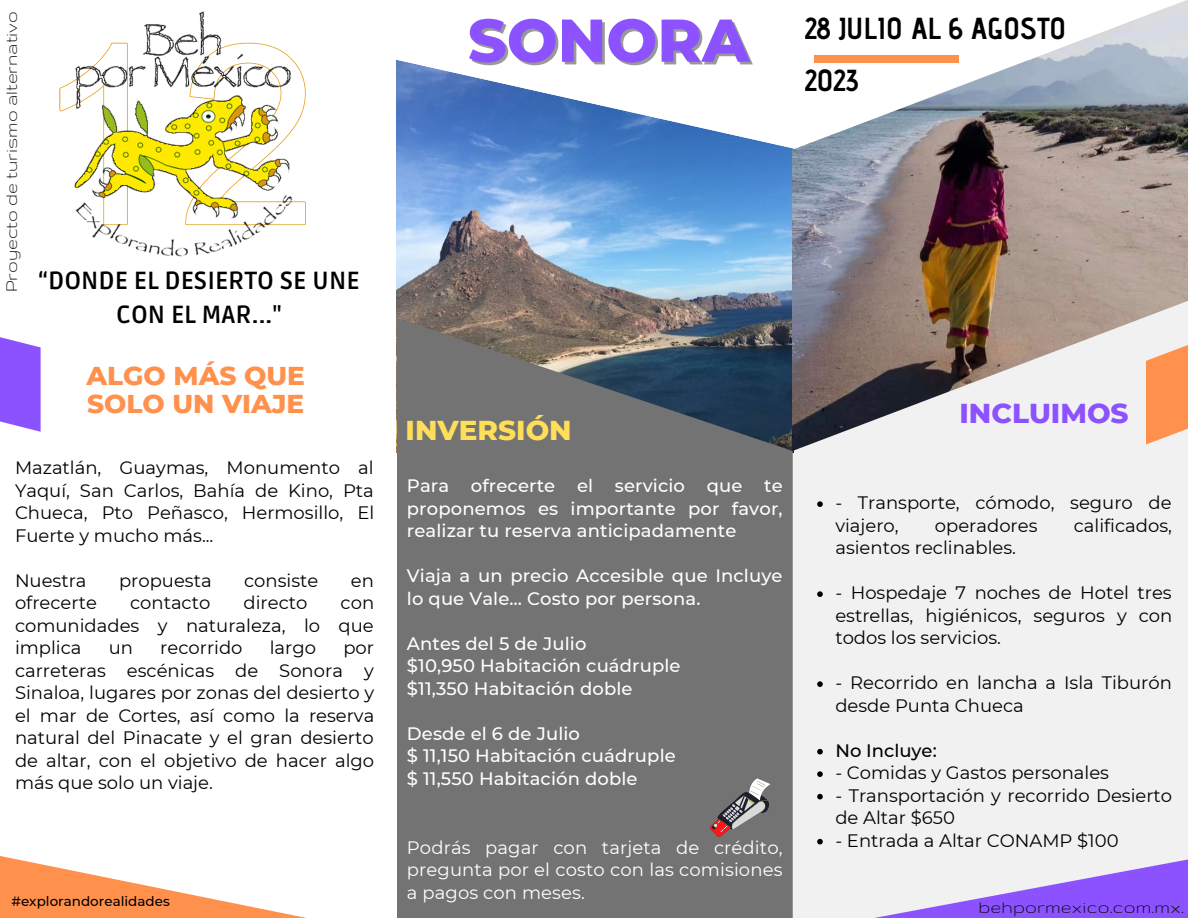
<style>
.page{position:relative;width:1188px;height:918px;background:#fff}
.page>*{position:absolute;margin:0;border:0;box-sizing:border-box;transform-origin:0 0}
.t1{font:800 60.3px "Montserrat";color:#8c52ff}
.t2{font:700 30.3px "Advent Pro";color:#000}
.t3{font:800 27.9px "Montserrat";color:#8c52ff}
.t4{font:800 27.9px "Montserrat";color:#ffde59}
.t5{font:800 26.4px "Montserrat";color:#ff914d}
.t6{font:700 24.75px/33.8px "Ruda";color:#000;text-align:center}
.t7{font:19.5px "Gruppo";color:#000}
.t8{font:18px/22.5px "Montserrat";color:#000;text-align:justify}
.t9{font:500 18px/22.5px "Montserrat";letter-spacing:.005em;color:#fff;text-align:justify}
.t10{font:18px/22.5px "Montserrat";letter-spacing:.005em;color:#fff;text-align:justify}
.t11{font:500 18px "Montserrat";color:#000}
.t12{font:500 13.5px "Montserrat";color:#000}
</style>
<div class="page">
<div style="left:792px;top:268px;width:396px;height:650px;background:#f1f1f2"></div>
<svg style="left:792px;top:852px;width:396px;height:66px"></svg>
<img style="left:397px;top:151px;width:397px;height:301px">
<svg style="left:397px;top:318px;width:395px;height:600px;fill:#737373"></svg>
<svg style="left:396px;top:60px;width:396px;height:91px"></svg>
<svg style="left:0;top:856px;width:306px;height:62px"></svg>
<svg style="left:0;top:337px;width:40px;height:95px;fill:#8c52ff"></svg>
<img style="left:792px;top:0;width:396px;height:451px">
<div style="left:815px;top:55px;width:144px;height:7px;background:#ff914d"></div>
<svg style="left:710px;top:778px;width:61px;height:59px"></svg>
<img style="left:59px;top:11px;width:247px;height:246px">
<svg style="left:817px;top:501px;width:6px;height:6px"></svg>
<svg style="left:817px;top:591px;width:6px;height:6px"></svg>
<svg style="left:817px;top:681px;width:6px;height:6px"></svg>
<svg style="left:817px;top:749px;width:6px;height:5px"></svg>
<svg style="left:817px;top:771px;width:6px;height:6px"></svg>
<svg style="left:817px;top:794px;width:6px;height:5px"></svg>
<svg style="left:817px;top:839px;width:6px;height:5px"></svg>
<p class="t7" style="left:2px;top:292px;width:282px;rotate:-90deg">Proyecto de turismo alternativo</p>
<p class="t6" style="left:38px;top:264px;width:323px">“DONDE EL DESIERTO SE UNE<br>CON EL MAR..."</p>
<p class="t5" style="left:86px;top:359px;width:220px">ALGO MÁS QUE</p>
<p class="t5" style="left:87px;top:387px;width:219px">SOLO UN VIAJE</p>
<p class="t8" style="left:15px;top:457px;width:361px">Mazatlán, Guaymas, Monumento al Yaquí, San Carlos, Bahía de Kino, Pta Chueca, Pto Peñasco, Hermosillo, El Fuerte y mucho más...</p>
<p class="t8" style="left:15px;top:569px;width:73px">Nuestra</p>
<p class="t8" style="left:119px;top:569px;width:94px">propuesta</p>
<p class="t8" style="left:244px;top:569px;width:76px">consiste</p>
<p class="t8" style="left:351px;top:569px;width:25px">en</p>
<p class="t8" style="left:15px;top:592px;width:83px">ofrecerte</p>
<p class="t8" style="left:130px;top:592px;width:82px">contacto</p>
<p class="t8" style="left:244px;top:592px;width:65px">directo</p>
<p class="t8" style="left:15px;top:592px;width:361px;text-indent:326px">con comunidades y naturaleza, lo que implica</p>
<p class="t8" style="left:109px;top:637px;width:26px">un</p>
<p class="t8" style="left:160px;top:637px;width:84px">recorrido</p>
<p class="t8" style="left:270px;top:637px;width:48px">largo</p>
<p class="t8" style="left:15px;top:637px;width:361px;text-indent:328px">por carreteras escénicas de Sonora y Sinaloa, lugares por zonas del desierto y el mar de Cortes, así como la reserva natural del Pinacate y el gran desierto de altar, con el objetivo de hacer algo más que solo un viaje.</p>
<p class="t12" style="left:12px;top:893px;width:160px">#explorandorealidades</p>
<p class="t1" style="left:468px;top:3px;width:283px">SONORA</p>
<p class="t2" style="left:805px;top:10px;width:263px">28 JULIO AL 6 AGOSTO</p>
<p class="t2" style="left:805px;top:62px;width:55px">2023</p>
<p class="t4" style="left:406px;top:413px;width:168px">INVERSIÓN</p>
<p class="t9" style="left:407px;top:475px;width:377px">Para ofrecerte el servicio que te proponemos es importante por favor, realizar tu reserva anticipadamente</p>
<p class="t9" style="left:407px;top:565px;width:377px">Viaja a un precio Accesible que Incluye lo que Vale… Costo por persona.</p>
<p class="t9" style="left:407px;top:632px;width:181px">Antes del 5 de Julio</p>
<p class="t9" style="left:407px;top:655px;width:275px">$10,950 Habitación cuádruple</p>
<p class="t9" style="left:407px;top:677px;width:227px">$11,350 Habitación doble</p>
<p class="t9" style="left:407px;top:722px;width:175px">Desde el 6 de Julio</p>
<p class="t9" style="left:407px;top:745px;width:270px">$ 11,150 Habitación cuádruple</p>
<p class="t9" style="left:407px;top:767px;width:232px">$ 11,550 Habitación doble</p>
<p class="t10" style="left:407px;top:836px;width:377px">Podrás pagar con tarjeta de crédito, pregunta por el costo con las comisiones a pagos con meses.</p>
<p class="t3" style="left:960px;top:396px;width:171px">INCLUIMOS</p>
<p class="t8" style="left:835px;top:492px;width:338px">- Transporte, cómodo, seguro de viajero,</p>
<p class="t8" style="left:935px;top:514px;width:104px">operadores</p>
<p class="t8" style="left:1074px;top:514px;width:100px">calificados,</p>
<p class="t8" style="left:835px;top:537px;width:182px">asientos reclinables.</p>
<p class="t8" style="left:835px;top:582px;width:339px">- Hospedaje 7 noches de Hotel tres estrellas, higiénicos, seguros y con todos los servicios.</p>
<p class="t8" style="left:835px;top:672px;width:338px">- Recorrido en lancha a Isla Tiburón desde Punta Chueca</p>
<p class="t11" style="left:835px;top:739px;width:103px">No Incluye:</p>
<p class="t8" style="left:835px;top:762px;width:275px">- Comidas y Gastos personales</p>
<p class="t8" style="left:835px;top:784px;width:338px">- Transportación y recorrido Desierto de Altar $650</p>
<p class="t8" style="left:835px;top:829px;width:285px">- Entrada a Altar CONAMP $100</p>
<p class="t7" style="left:979px;top:897px;width:207px">behpormexico.com.mx.</p>
</div>
